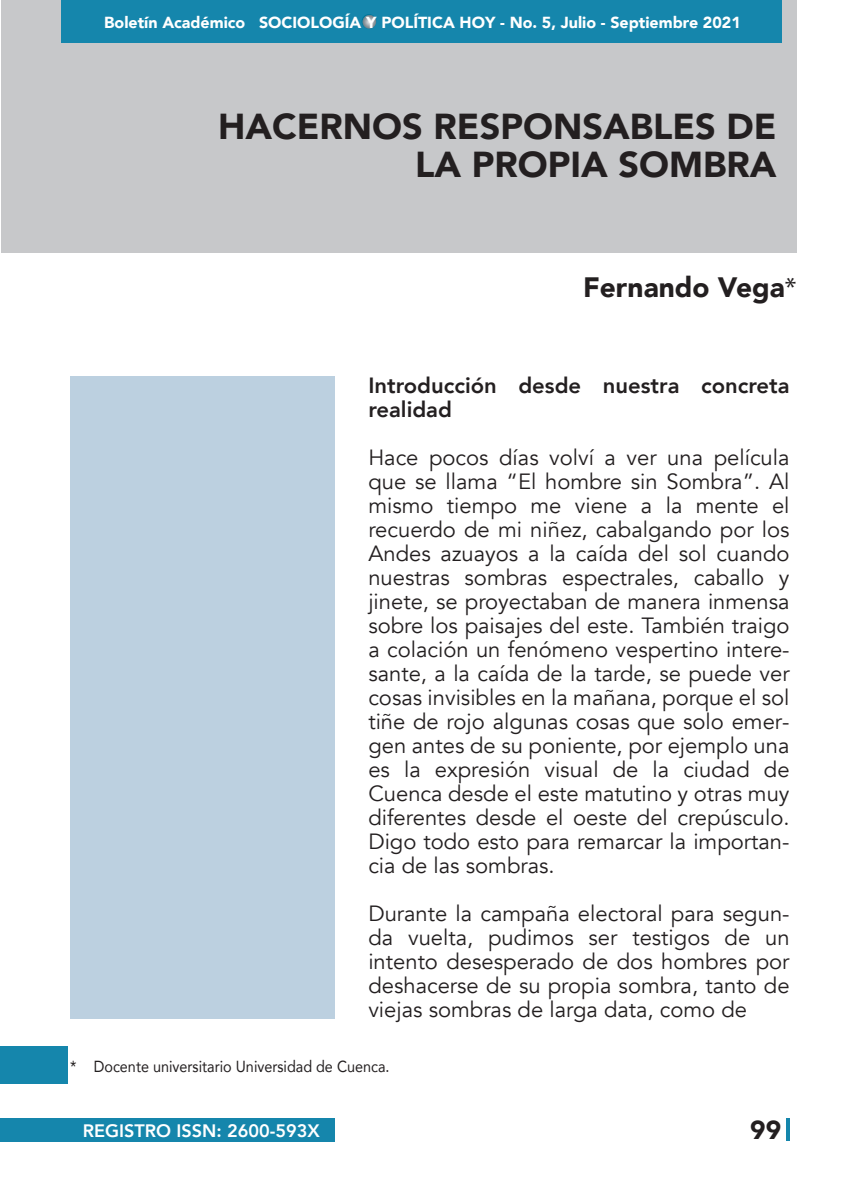
<style>
.page{position:relative;width:853px;height:1193px;background:#fff}
.page>*{position:absolute;margin:0;border:0;box-sizing:border-box;transform-origin:0 0}
.t1{font:900 36px/38px "Avenir";color:#231f20;text-align:right}
.t2{font:900 28px "Avenir";color:#231f20}
.t3{font:900 26px "Avenir";color:#231f20}
.t4{font:22px/24px "Avenir";color:#231f20;text-align:justify}
.t5{font:800 22px/24px "Avenir";color:#231f20}
.t6{font:800 18px "Avenir";color:#fff}
.t7{font:900 16px "Avenir";color:#fff}
.t8{font:16px "Avenir";color:#231f20;scale:.9 1}
.s1{font-family:"Myriad Pro";font-weight:400}
</style>
<div class="page">
<div style="left:70px;top:376px;width:264px;height:642px;background:#bcd0e0"></div>
<div style="left:0;top:1046px;width:67px;height:38px;background:#1586ac"></div>
<div style="left:1px;top:0;width:795px;height:252px;background:#c7c8ca"></div>
<hr style="left:786px;top:1118px;width:3px;height:23px;background:#1586ac">
<div style="left:0;top:1118px;width:334px;height:23px;background:#1586ac"></div>
<div style="left:61px;top:0;width:720px;height:42px;background:#1586ac"></div>
<svg style="left:361px;top:14px;width:15px;height:15px"></svg>
<p class="t7" style="left:104px;top:9px;width:638px">Boletín Académico SOCIOLOGÍA Y POLÍTICA HOY - No. 5, Julio - Septiembre 2021</p>
<h1 class="t1" style="left:218px;top:107px;width:559px">HACERNOS RESPONSABLES DE<br>LA PROPIA SOMBRA</h1>
<p class="t2" style="left:583px;top:263px;width:215px">Fernando Vega<span class="s1">*</span></p>
<p class="t5" style="left:368px;top:373px;width:422px">Introducción desde nuestra concreta realidad</p>
<p class="t4" style="left:368px;top:445px;width:422px">Hace pocos días volví a ver una película que se llama “El hombre sin Sombra”. Al mismo tiempo me viene a la mente el recuerdo de mi niñez, cabalgando por los Andes azuayos a la caída del sol cuando nuestras sombras espectrales, caballo y jinete, se proyectaban de manera inmensa sobre los paisajes del este. También traigo a colación un fenómeno vespertino intere&shy;sante, a la caída de la tarde, se puede ver cosas invisibles en la mañana, porque el sol tiñe de rojo algunas cosas que solo emer&shy;gen antes de su poniente, por ejemplo una es la expresión visual de la ciudad de Cuenca desde el este matutino y otras muy diferentes desde el oeste del crepúsculo.<br>Digo todo esto para remarcar la importan&shy;cia de las sombras.</p>
<p class="t4" style="left:368px;top:901px;width:422px">Durante la campaña electoral para segun&shy;da vuelta, pudimos ser testigos de un intento desesperado de dos hombres por deshacerse de su propia sombra, tanto de viejas sombras de larga data, como de</p>
<p class="t8" style="left:70px;top:1053px;width:356px">* Docente universitario Universidad de Cuenca.</p>
<p class="t6" style="left:83px;top:1116px;width:238px">REGISTRO ISSN: 2600-593X</p>
<p class="t3" style="left:750px;top:1107px;width:32px">99</p>
</div>
